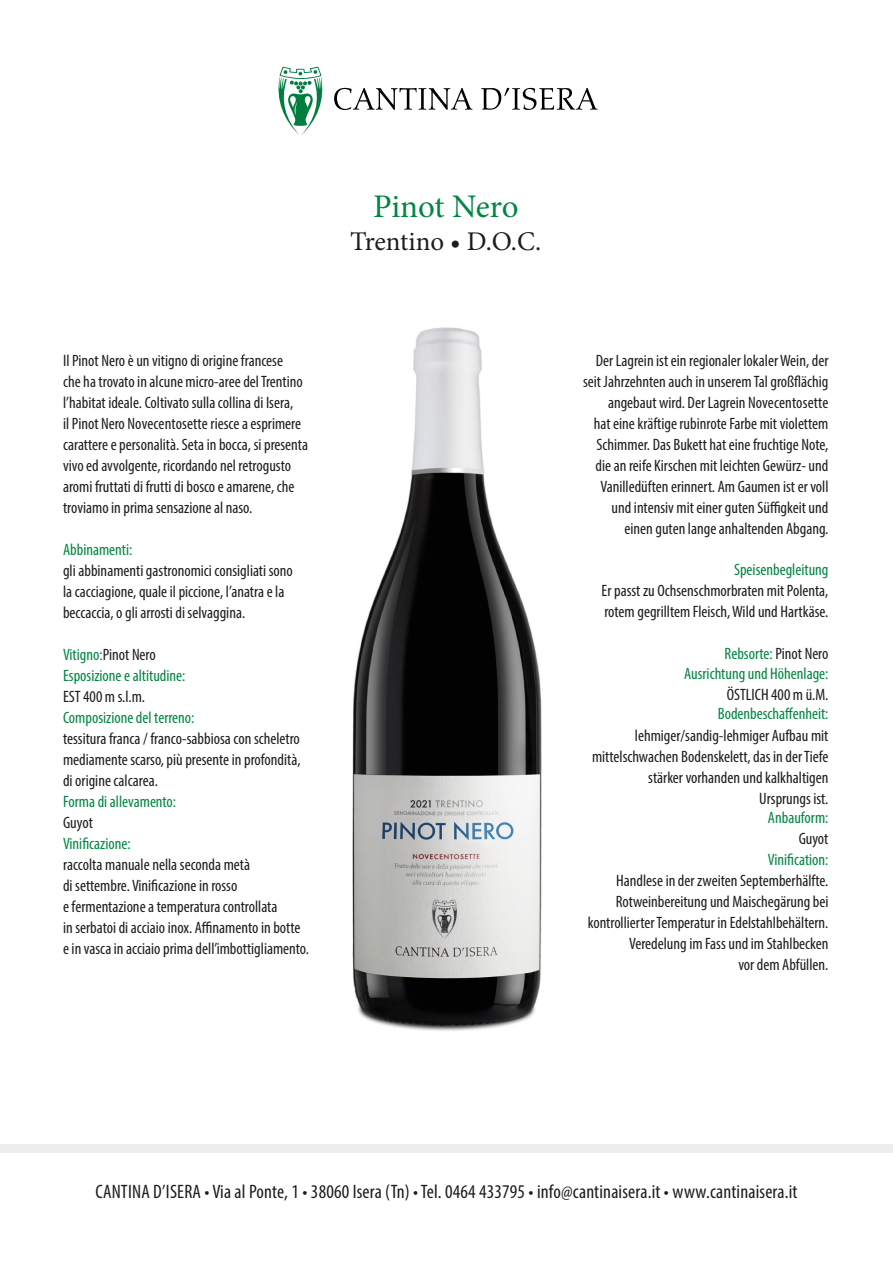
<style>
.page{position:relative;width:893px;height:1263px;background:#fff}
.page>*{position:absolute;margin:0;border:0;box-sizing:border-box;transform-origin:0 0}
.t1{font:33px "Minion Pro";letter-spacing:-.01em;color:#008641}
.t2{font:27px "Minion Pro";letter-spacing:-.005em;color:#1d1d1b}
.t3{font:condensed 19.5px "Myriad Pro";letter-spacing:.01em;color:#1d1d1b}
.t4{font:condensed 16.5px/21px "Myriad Pro";color:#1d1d1b}
.t5{font:condensed 16.5px/21px "Myriad Pro";color:#008641;text-align:right}
.s1{color:#008641}
.s2{color:#1d1d1b}
</style>
<div class="page">
<img style="left:352px;top:327px;width:190px;height:704px">
<svg style="left:334px;top:88px;width:264px;height:22px"></svg>
<svg style="left:278px;top:67px;width:45px;height:68px"></svg>
<div style="left:0;top:1144px;width:893px;height:8px;background:#ededed"></div>
<p class="t4" style="left:63px;top:350px;width:246px">Il Pinot Nero è un vitigno di origine francese<br>che ha trovato in alcune micro-aree del Trentino l’habitat ideale. Coltivato sulla collina di Isera,<br>il Pinot Nero Novecentosette riesce a esprimere carattere e personalità. Seta in bocca, si presenta vivo ed avvolgente, ricordando nel retrogusto aromi fruttati di frutti di bosco e amarene, che troviamo in prima sensazione al naso.</p>
<p class="t5" style="left:63px;top:539px;width:71px">Abbinamenti:</p>
<p class="t4" style="left:63px;top:560px;width:231px">gli abbinamenti gastronomici consigliati sono la cacciagione, quale il piccione, l’anatra e la beccaccia, o gli arrosti di selvaggina.</p>
<p class="t4" style="left:63px;top:644px;width:94px"><span class="s1">Vitigno:</span>Pinot Nero</p>
<p class="t5" style="left:63px;top:665px;width:124px">Esposizione e altitudine:</p>
<p class="t4" style="left:63px;top:686px;width:84px">EST 400 m s.l.m.</p>
<p class="t5" style="left:63px;top:707px;width:133px">Composizione del terreno:</p>
<p class="t4" style="left:63px;top:728px;width:239px;text-align:justify">tessitura franca / franco-sabbiosa con scheletro mediamente scarso, più presente in profondità, di origine calcarea.</p>
<p class="t5" style="left:63px;top:791px;width:115px">Forma di allevamento:</p>
<p class="t4" style="left:63px;top:812px;width:31px">Guyot</p>
<p class="t5" style="left:63px;top:833px;width:69px">Vinificazione:</p>
<p class="t4" style="left:63px;top:854px;width:189px">raccolta manuale nella seconda metà</p>
<p class="t4" style="left:63px;top:875px;width:176px">di settembre. Vinificazione in rosso</p>
<p class="t4" style="left:63px;top:896px;width:216px">e fermentazione a temperatura controllata</p>
<p class="t4" style="left:63px;top:917px;width:239px">in serbatoi di acciaio inox. Affinamento in botte</p>
<p class="t4" style="left:63px;top:938px;width:247px">e in vasca in acciaio prima dell’imbottigliamento.</p>
<p class="t1" style="left:373px;top:184px;width:147px">Pinot Nero</p>
<p class="t2" style="left:350px;top:223px;width:192px">Trentino • D.O.C.</p>
<p class="t4" style="left:583px;top:350px;width:247px;text-align:right">Der Lagrein ist ein regionaler lokaler Wein, der seit Jahrzehnten auch in unserem Tal großflächig angebaut wird. Der Lagrein Novecentosette<br>hat eine kräftige rubinrote Farbe mit violettem Schimmer. Das Bukett hat eine fruchtige Note, die an reife Kirschen mit leichten Gewürz- und Vanilledüften erinnert. Am Gaumen ist er voll und intensiv mit einer guten Süffigkeit und einen guten lange anhaltenden Abgang.</p>
<p class="t5" style="left:734px;top:559px;width:96px">Speisenbegleitung</p>
<p class="t4" style="left:602px;top:580px;width:228px">Er passt zu Ochsenschmorbraten mit Polenta, rotem gegrilltem Fleisch, Wild und Hartkäse.</p>
<p class="t5" style="left:725px;top:643px;width:105px">Rebsorte: <span class="s2">Pinot Nero</span></p>
<p class="t5" style="left:684px;top:662px;width:146px">Ausrichtung und Höhenlage:<br><span class="s2">ÖSTLICH 400 m ü.M.</span></p>
<p class="t5" style="left:718px;top:703px;width:112px">Bodenbeschaffenheit:</p>
<p class="t4" style="left:592px;top:724px;width:238px;text-align:right">lehmiger/sandig-lehmiger Aufbau mit mittelschwachen Bodenskelett, das in der Tiefe stärker vorhanden und kalkhaltigen<br>Ursprungs ist.<br><span class="s1">Anbauform:</span></p>
<p class="t4" style="left:588px;top:828px;width:242px;text-align:right">Guyot<br><span class="s1">Vinification:<br></span>Handlese in der zweiten Septemberhälfte.<br>Rotweinbereitung und Maischegärung bei kontrollierter Temperatur in Edelstahlbehältern.<br>Veredelung im Fass und im Stahlbecken<br>vor dem Abfüllen.</p>
<p class="t3" style="left:95px;top:1180px;width:704px">CANTINA D’ISERA • Via al Ponte, 1 • 38060 Isera (Tn) • Tel. 0464 433795 • info@cantinaisera.it • www.cantinaisera.it</p>
</div>
